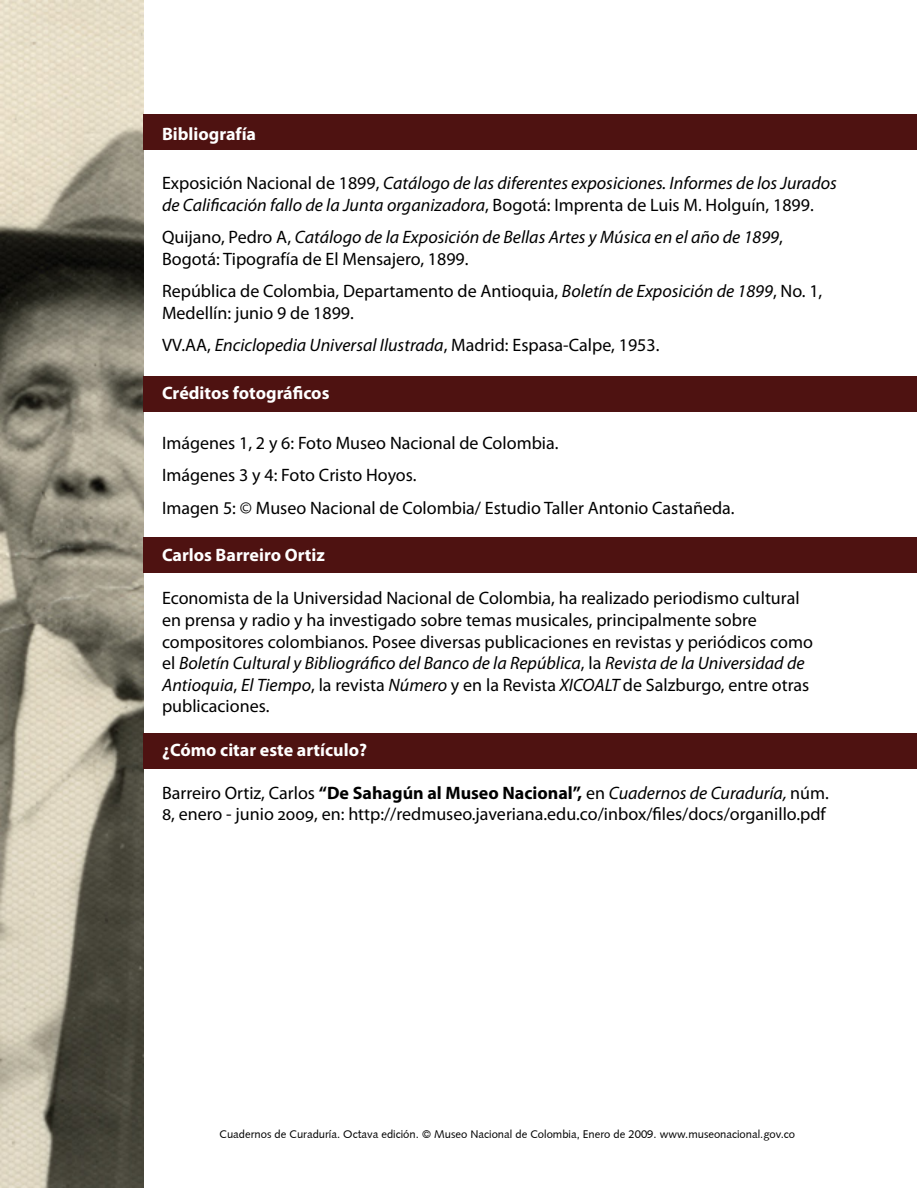
<style>
.page{position:relative;width:918px;height:1188px;background:#fff}
.page>*{position:absolute;margin:0;border:0;box-sizing:border-box;transform-origin:0 0}
.t1{font:18px/21.6px "Myriad Pro";color:#000}
.t2{font:italic 18px/21.6px "Myriad Pro";color:#000}
.t3{font:700 18px "Myriad Pro";color:#fff}
.t4{font:11.25px "Syntax";color:#000}
.s1{font-style:normal}
.s2{font-style:italic}
.s3{font-weight:700}
</style>
<div class="page">
<img style="left:0;top:0;width:144px;height:1188px">
<div style="left:143px;top:114px;width:774px;height:36px;background:#4e1211"></div>
<div style="left:143px;top:537px;width:774px;height:36px;background:#4e1211"></div>
<div style="left:143px;top:734px;width:774px;height:36px;background:#4e1211"></div>
<div style="left:143px;top:376px;width:774px;height:36px;background:#4e1211"></div>
<p class="t3" style="left:162px;top:122px;width:96px">Bibliografía</p>
<p class="t2" style="left:162px;top:172px;width:676px"><span class="s1">Exposición Nacional de 1899,</span> Catálogo de las diferentes exposiciones. Informes de los Jurados de Calificación fallo de la Junta organizadora<span class="s1">, Bogotá: Imprenta de Luis M. Holguín, 1899.</span></p>
<p class="t2" style="left:162px;top:226px;width:622px"><span class="s1">Quijano, Pedro A,</span> Catálogo de la Exposición de Bellas Artes y Música en el año de 1899<span class="s1">,<br>Bogotá: Tipografía de El Mensajero, 1899.</span></p>
<p class="t1" style="left:162px;top:280px;width:662px">República de Colombia, Departamento de Antioquia, <span class="s2">Boletín de Exposición de 1899</span>, No. 1,<br>Medellín: junio 9 de 1899.</p>
<p class="t1" style="left:162px;top:334px;width:499px">VV.AA, <span class="s2">Enciclopedia Universal Ilustrada</span>, Madrid: Espasa-Calpe, 1953.</p>
<p class="t3" style="left:162px;top:381px;width:169px">Créditos fotográficos</p>
<p class="t1" style="left:162px;top:426px;width:574px;line-height:32.4px">Imágenes 1, 2 y 6: Foto Museo Nacional de Colombia.<br>Imágenes 3 y 4: Foto Cristo Hoyos.<br>Imagen 5: © Museo Nacional de Colombia/ Estudio Taller Antonio Castañeda.</p>
<p class="t3" style="left:162px;top:543px;width:164px">Carlos Barreiro Ortiz</p>
<p class="t1" style="left:162px;top:587px;width:652px">Economista de la Universidad Nacional de Colombia, ha realizado periodismo cultural en prensa y radio y ha investigado sobre temas musicales, principalmente sobre compositores colombianos. Posee diversas publicaciones en revistas y periódicos como el <span class="s2">Boletín Cultural y Bibliográfico del Banco de la República</span>, la <span class="s2">Revista de la Universidad de Antioquia</span>, <span class="s2">El Tiempo</span>, la revista <span class="s2">Número</span> y en la Revista <span class="s2">XICOALT</span> de Salzburgo, entre otras publicaciones.</p>
<p class="t3" style="left:162px;top:738px;width:207px">¿Cómo citar este artículo?</p>
<p class="t1" style="left:162px;top:782px;width:668px">Barreiro Ortiz, Carlos <span class="s3">“De Sahagún al Museo Nacional”,</span> en <span class="s2">Cuadernos de Curaduría,</span> núm.<br>8, enero - junio 2009, en: http://redmuseo.javeriana.edu.co/inbox/files/docs/organillo.pdf</p>
<p class="t4" style="left:220px;top:1128px;width:577px">Cuadernos de Curaduría. Octava edición. © Museo Nacional de Colombia, Enero de 2009. www.museonacional.gov.co</p>
</div>
